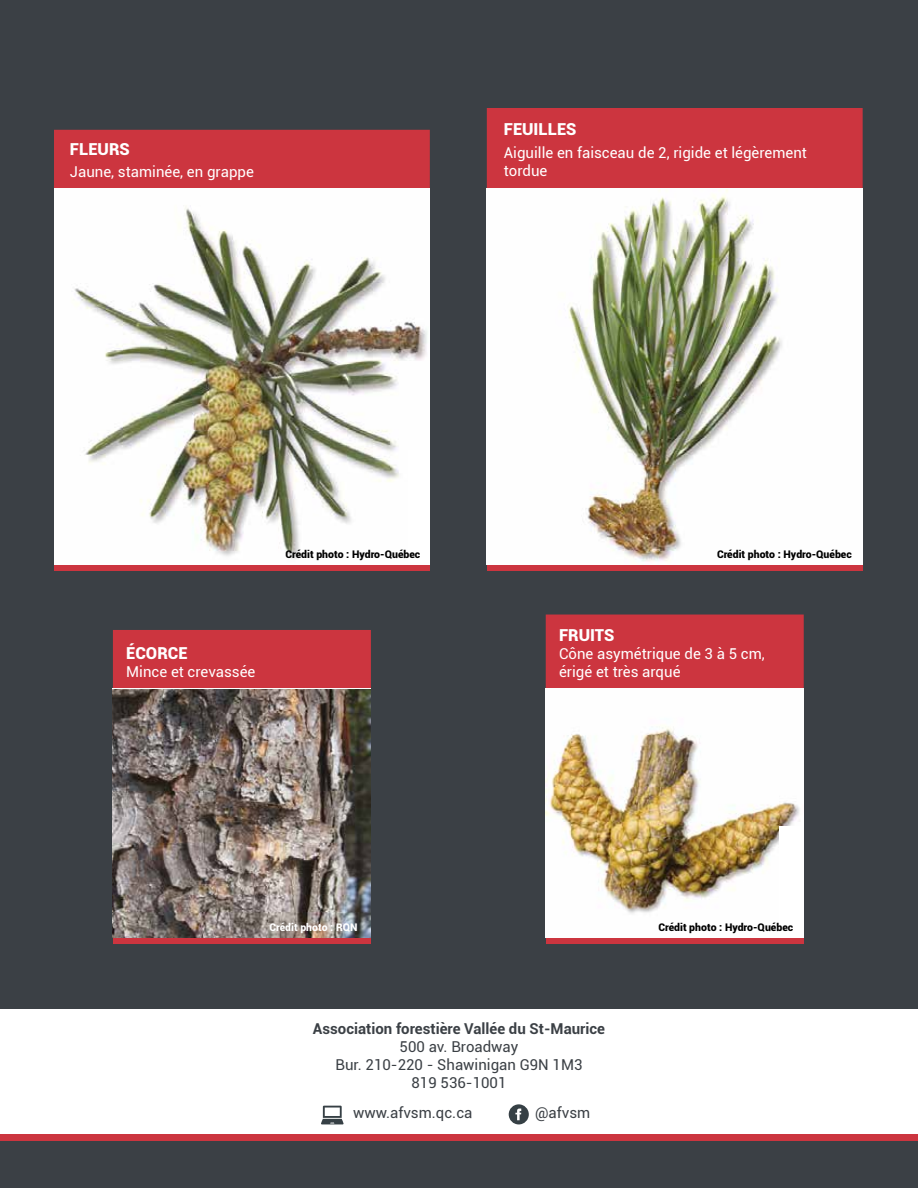
<style>
.page{position:relative;width:918px;height:1188px;background:#3b4045}
.page>*{position:absolute;margin:0;border:0;box-sizing:border-box;transform-origin:0 0}
.t1{font:900 16.5px "Roboto";color:#fff}
.t2{font:15px/18px "Roboto";color:#fff}
.t3{font:15px/18px "Roboto";color:#3b4045;text-align:center}
.t4{font:700 15px "Roboto";color:#3b4045}
.t5{font:900 10.5px "Roboto";color:#000}
.t6{font:900 10.5px "Roboto";color:#fff}
</style>
<div class="page">
<div style="left:54px;top:130px;width:376px;height:59px;background:#cc353f"></div>
<div style="left:54px;top:565px;width:376px;height:6px;background:#cc353f"></div>
<div style="left:487px;top:565px;width:376px;height:6px;background:#cc353f"></div>
<div style="left:113px;top:937px;width:258px;height:7px;background:#cc353f"></div>
<div style="left:546px;top:937px;width:258px;height:7px;background:#cc353f"></div>
<div style="left:113px;top:630px;width:258px;height:59px;background:#cc353f"></div>
<div style="left:546px;top:615px;width:258px;height:74px;background:#cc353f"></div>
<div style="left:487px;top:108px;width:376px;height:81px;background:#cc353f"></div>
<div style="left:0;top:1010px;width:918px;height:124px;background:#fff"></div>
<img style="left:54px;top:189px;width:376px;height:376px">
<img style="left:113px;top:689px;width:258px;height:248px">
<img style="left:546px;top:689px;width:258px;height:248px">
<img style="left:487px;top:189px;width:376px;height:376px">
<svg style="left:509px;top:1104px;width:20px;height:20px"></svg>
<div style="left:408px;top:450px;width:22px;height:111px;background:#fff"></div>
<div style="left:779px;top:826px;width:22px;height:111px;background:#fff"></div>
<svg style="left:321px;top:1106px;width:23px;height:18px"></svg>
<div style="left:0;top:1134px;width:918px;height:7px;background:#cc353f"></div>
<p class="t1" style="left:70px;top:137px;width:61px">FLEURS</p>
<p class="t2" style="left:70px;top:162px;width:185px">Jaune, staminée, en grappe</p>
<p class="t1" style="left:504px;top:118px;width:74px">FEUILLES</p>
<p class="t2" style="left:504px;top:143px;width:305px">Aiguille en faisceau de 2, rigide et légèrement tordue</p>
<p class="t1" style="left:126px;top:641px;width:63px">ÉCORCE</p>
<p class="t2" style="left:126px;top:662px;width:131px">Mince et crevassée</p>
<p class="t5" style="left:286px;top:546px;width:136px">Crédit photo : Hydro-Québec</p>
<p class="t5" style="left:717px;top:546px;width:136px">Crédit photo : Hydro-Québec</p>
<p class="t1" style="left:559px;top:623px;width:57px">FRUITS</p>
<p class="t2" style="left:559px;top:644px;width:207px">Cône asymétrique de 3 à 5 cm, érigé et très arqué</p>
<p class="t6" style="left:269px;top:920px;width:90px">Crédit photo : RQN</p>
<p class="t5" style="left:658px;top:920px;width:136px">Crédit photo : Hydro-Québec</p>
<p class="t4" style="left:313px;top:1018px;width:294px">Association forestière Vallée du St-Maurice</p>
<p class="t3" style="left:335px;top:1037px;width:249px">500 av. Broadway<br>Bur. 210-220 - Shawinigan G9N 1M3<br>819 536-1001</p>
<p class="t3" style="left:353px;top:1103px;width:121px">www.afvsm.qc.ca</p>
<p class="t3" style="left:535px;top:1103px;width:57px">@afvsm</p>
</div>
